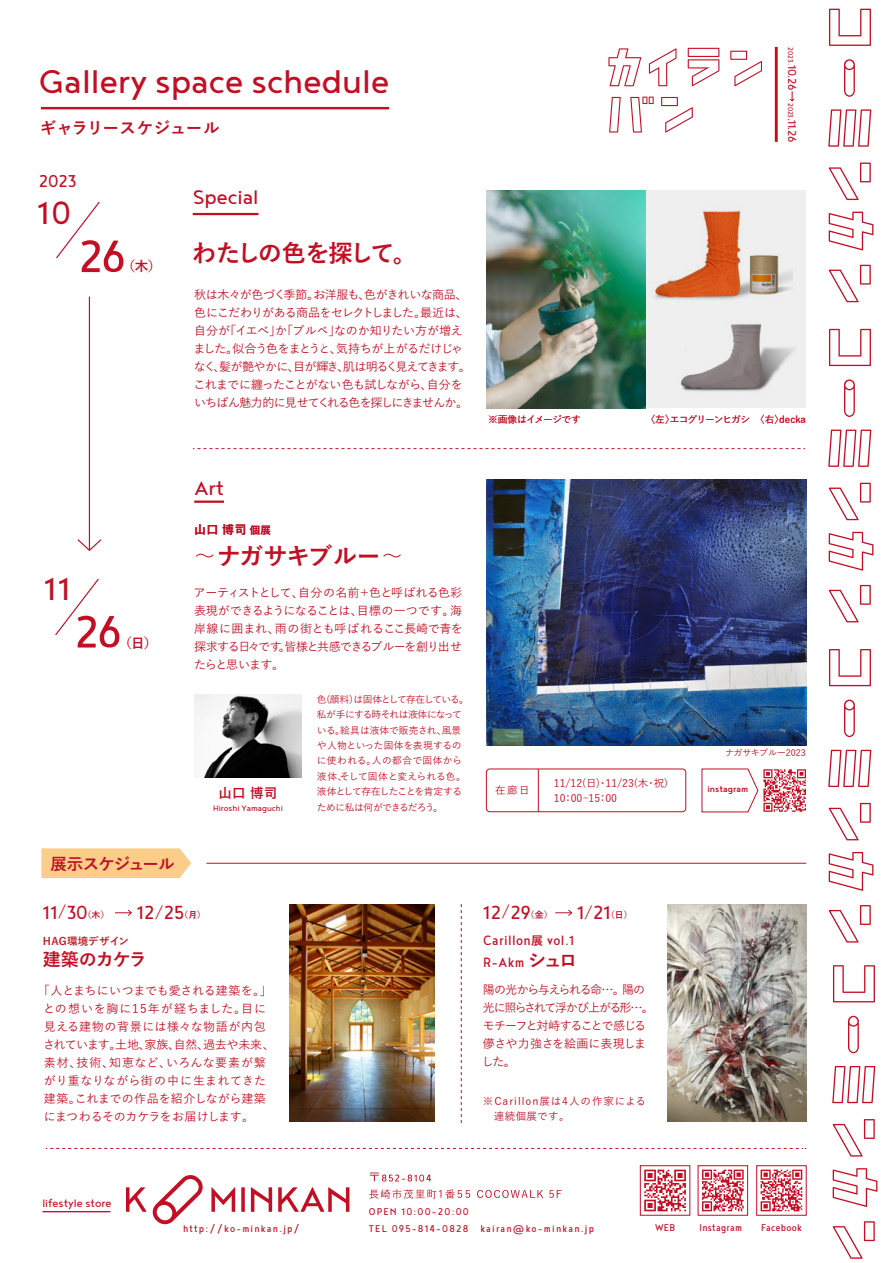
<style>
.page{position:relative;width:893px;height:1263px;background:#fff}
.page>*{position:absolute;margin:0;border:0;box-sizing:border-box;transform-origin:0 0}
.t1{font:55.35px "Noyh Slim";color:#c30e23}
.t2{font:40.2px "Noyh";color:#c30e23}
.t3{font:39.3px "Noyh Slim";color:#c30e23}
.t4{font:700 24.15px "Yu Go";letter-spacing:-.08em;color:#c30e23}
.t5{font:700 24.15px "Yu Go";letter-spacing:-.055em;color:#c30e23}
.t6{font:24px "Noyh";color:#c30e23}
.t7{font:23.1px "Noyh Slim";color:#c30e23}
.t8{font:21px "Noyh Slim";color:#c30e23}
.t9{font:700 18px "Yu Go";letter-spacing:-.055em;color:#c30e23}
.t10{font:16.5px/22.5px "Noyh Slim";letter-spacing:.025em;color:#c30e23}
.t11{font:700 16.5px "Yu Go";letter-spacing:-.015em;color:#c30e23}
.t12{font:700 16.5px "Yu Go";letter-spacing:-.04em;color:#c30e23}
.t13{font:14.1px "Noyh Slim";letter-spacing:-.05em;color:#c30e23}
.t14{font:700 13.5px "Yu Go";color:#c30e23}
.t15{font:13.2px "Noyh";color:#c30e23}
.t16{font:500 12px/18px "Yu Go";letter-spacing:-.045em;color:#c30e23}
.t17{font:500 12px/18px "Yu Go";letter-spacing:.01em;color:#c30e23}
.t18{font:12px "Noyh Slim";letter-spacing:.1em;color:#c30e23}
.t19{font:500 12px/18px "Yu Go";letter-spacing:-.09em;color:#c30e23}
.t20{font:12px "Noyh Slim";letter-spacing:.025em;color:#c30e23}
.t21{font:700 12px "Yu Go";color:#c30e23}
.t22{font:500 10.5px/15px "Yu Go";letter-spacing:.085em;color:#c30e23}
.t23{font:500 10.5px/15px "Yu Go";color:#c30e23}
.t24{font:700 10.5px "Yu Go";letter-spacing:.02em;color:#bd1b21}
.t25{font:500 10.5px "Noyh";color:#c30e23}
.t26{font:500 9.75px/15.5px "Yu Go";letter-spacing:-.04em;color:#c30e23}
.t27{font:500 9.75px "Yu Go";letter-spacing:-.075em;color:#c30e23}
.t28{font:9.75px "Noyh";color:#c30e23}
.t29{font:500 9.75px "Yu Go";letter-spacing:-.06em;color:#c30e23}
.t30{font:500 9px "Yu Go";letter-spacing:-.005em;color:#c30e23}
.t31{font:700 8.85px "Yu Go";color:#c30e23}
.s1{font-size:8.4px}
.s2{font-size:9.6px}
.s3{font-size:10.5px}
.s4{font-family:"UD Shin Go Pr 6 N";font-weight:300;font-size:19.5px}
.s5{font-family:"Yu Go";font-weight:500;font-size:15px}
.s6{font-family:"Yu Go";font-weight:700;font-size:12px}
.s7{font-family:"Yu Go";font-weight:700;font-size:18px}
</style>
<div class="page">
<div style="left:631px;top:190px;width:175px;height:218px;background:#efefef"></div>
<svg style="left:211px;top:1187px;width:24px;height:25px"></svg>
<svg style="left:241px;top:1187px;width:4px;height:25px"></svg>
<svg style="left:251px;top:1187px;width:21px;height:25px"></svg>
<svg style="left:278px;top:1187px;width:71px;height:25px"></svg>
<svg style="left:126px;top:1175px;width:77px;height:50px"></svg>
<hr style="left:43px;top:1211px;width:67px;height:1px;background:#c30e23">
<svg style="left:55px;top:578px;width:44px;height:58px"></svg>
<svg style="left:56px;top:201px;width:44px;height:58px"></svg>
<hr style="left:89px;top:297px;width:1px;height:253px;background:#c30e23">
<svg style="left:77px;top:538px;width:25px;height:13px"></svg>
<svg style="left:193px;top:448px;width:612px;height:1px"></svg>
<hr style="left:41px;top:107px;width:348px;height:2px;background:#c30e23">
<hr style="left:193px;top:213px;width:65px;height:2px;background:#c30e23">
<div style="left:640px;top:1165px;width:50px;height:50px;background:#fff;border:1px solid #c30e23"></div>
<div style="left:698px;top:1165px;width:50px;height:50px;background:#fff;border:1px solid #c30e23"></div>
<svg style="left:756px;top:1165px;width:50px;height:50px"></svg>
<svg style="left:644px;top:1169px;width:42px;height:42px"></svg>
<svg style="left:702px;top:1169px;width:42px;height:42px"></svg>
<svg style="left:761px;top:1169px;width:41px;height:42px"></svg>
<svg style="left:844px;top:59px;width:11px;height:38px"></svg>
<svg style="left:829px;top:9px;width:42px;height:37px"></svg>
<svg style="left:829px;top:212px;width:44px;height:38px"></svg>
<svg style="left:828px;top:109px;width:43px;height:38px"></svg>
<svg style="left:829px;top:163px;width:42px;height:37px"></svg>
<svg style="left:829px;top:265px;width:42px;height:37px"></svg>
<svg style="left:844px;top:379px;width:11px;height:38px"></svg>
<svg style="left:829px;top:329px;width:42px;height:37px"></svg>
<svg style="left:829px;top:532px;width:44px;height:39px"></svg>
<svg style="left:828px;top:430px;width:43px;height:37px"></svg>
<svg style="left:829px;top:483px;width:42px;height:37px"></svg>
<svg style="left:829px;top:585px;width:42px;height:37px"></svg>
<svg style="left:844px;top:700px;width:11px;height:37px"></svg>
<svg style="left:829px;top:649px;width:42px;height:37px"></svg>
<svg style="left:829px;top:852px;width:44px;height:39px"></svg>
<svg style="left:828px;top:750px;width:43px;height:37px"></svg>
<svg style="left:829px;top:803px;width:42px;height:37px"></svg>
<svg style="left:829px;top:905px;width:42px;height:37px"></svg>
<svg style="left:848px;top:1016px;width:11px;height:37px"></svg>
<svg style="left:833px;top:965px;width:42px;height:37px"></svg>
<svg style="left:833px;top:1168px;width:44px;height:39px"></svg>
<svg style="left:832px;top:1066px;width:43px;height:37px"></svg>
<svg style="left:833px;top:1119px;width:42px;height:37px"></svg>
<svg style="left:833px;top:1221px;width:42px;height:38px"></svg>
<svg style="left:46px;top:1148px;width:760px;height:1px"></svg>
<svg style="left:608px;top:48px;width:33px;height:38px"></svg>
<svg style="left:730px;top:51px;width:32px;height:35px"></svg>
<svg style="left:609px;top:97px;width:12px;height:36px"></svg>
<svg style="left:630px;top:97px;width:24px;height:36px"></svg>
<svg style="left:661px;top:97px;width:32px;height:36px"></svg>
<svg style="left:649px;top:48px;width:27px;height:38px"></svg>
<svg style="left:688px;top:48px;width:31px;height:38px"></svg>
<svg style="left:790px;top:91px;width:5px;height:11px"></svg>
<hr style="left:775px;top:47px;width:3px;height:95px;background:#c30e23">
<svg style="left:41px;top:848px;width:150px;height:30px;background:#facf8f"></svg>
<hr style="left:206px;top:863px;width:600px;height:1px;background:#c30e23">
<svg style="left:461px;top:904px;width:1px;height:219px"></svg>
<hr style="left:194px;top:501px;width:30px;height:2px;background:#c30e23">
<svg style="left:115px;top:909px;width:17px;height:7px"></svg>
<img style="left:289px;top:904px;width:145px;height:217px">
<svg style="left:555px;top:909px;width:17px;height:7px"></svg>
<svg style="left:370px;top:1172px;width:61px;height:9px"></svg>
<svg style="left:369px;top:1189px;width:101px;height:10px"></svg>
<svg style="left:477px;top:1190px;width:66px;height:8px"></svg>
<svg style="left:549px;top:1190px;width:12px;height:8px"></svg>
<img style="left:667px;top:904px;width:139px;height:217px">
<div style="left:486px;top:769px;width:200px;height:43px;border:1px solid #c30e23;border-radius:3px"></div>
<hr style="left:538px;top:769px;width:1px;height:43px;background:#c30e23">
<img style="left:194px;top:694px;width:108px;height:84px">
<img style="left:486px;top:190px;width:160px;height:218px">
<svg style="left:701px;top:768px;width:105px;height:45px"></svg>
<img style="left:486px;top:479px;width:320px;height:266px">
<img style="left:641px;top:191px;width:151px;height:116px">
<img style="left:665px;top:302px;width:130px;height:90px">
<h2 class="t2" style="left:39px;top:60px;width:352px">Gallery space schedule</h2>
<h3 class="t11" style="left:40px;top:119px;width:181px">ギャラリースケジュール</h3>
<h3 class="t8" style="left:39px;top:169px;width:40px">2023</h3>
<h3 class="t3" style="left:38px;top:191px;width:35px">10</h3>
<h1 class="t1" style="left:78px;top:226px;width:49px">26</h1>
<p class="t14" style="left:122px;top:258px;width:41px">（木）</p>
<h3 class="t6" style="left:193px;top:184px;width:67px">Special</h3>
<h3 class="t4" style="left:192px;top:239px;width:227px">わたしの色を探して。</h3>
<p class="t16" style="left:193px;top:284px;width:279px">秋は木々が色づく季節。お洋服も、色がきれいな商品、色にこだわりがある商品をセレクトしました。最近は、自分が「イエベ」か「ブルベ」なのか知りたい方が増えました。似合う色をまとうと、気持ちが上がるだけじゃなく、髪が艶やかに、目が輝き、肌は明るく見えてきます。これまでに纏ったことがない色も試しながら、自分をいちばん魅力的に見せてくれる色を探しにきませんか。</p>
<p class="t29" style="left:488px;top:411px;width:94px">※画像はイメージです</p>
<p class="t13" style="left:800px;top:47px;width:45px;rotate:90deg"><span class="s1">2023</span><span class="s2">.</span>10.26</p>
<p class="t13" style="left:800px;top:103px;width:41px;rotate:90deg"><span class="s1">2023</span>.11.26</p>
<p class="t27" style="left:645px;top:411px;width:162px">〈左〉エコグリーンヒガシ　〈右〉decka</p>
<h3 class="t6" style="left:194px;top:475px;width:31px">Art</h3>
<p class="t21" style="left:194px;top:523px;width:79px">山口 博司<span class="s3">個展</span></p>
<h3 class="t3" style="left:44px;top:567px;width:27px">11</h3>
<h1 class="t1" style="left:74px;top:601px;width:49px">26</h1>
<p class="t14" style="left:119px;top:635px;width:40px">（日）</p>
<h3 class="t12" style="left:50px;top:854px;width:126px">展示スケジュール</h3>
<h3 class="t5" style="left:195px;top:542px;width:208px"><span class="s4">～</span>ナガサキブルー<span class="s4">～</span></h3>
<p class="t16" style="left:193px;top:582px;width:271px;text-align:justify">アーティストとして、自分の名前＋色と呼ばれる色彩表現ができるようになることは、目標の一つです。海岸線に囲まれ、雨の街とも呼ばれるここ長崎で青を探求する日々です。皆様と共感できるブルーを創り出せたらと思います。</p>
<p class="t26" style="left:317px;top:690px;width:153px">色(顔料）は固体として存在している。私が手にする時それは液体になっている。絵具は液体で販売され、風景や人物といった固体を表現するのに使われる。人の都合で固体から液体、そして固体と変えられる色。液体として存在したことを肯定するために私は何ができるだろう。</p>
<p class="t14" style="left:218px;top:786px;width:60px">山口 博司</p>
<p class="t28" style="left:213px;top:803px;width:71px">Hiroshi Yamaguchi</p>
<h3 class="t7" style="left:43px;top:899px;width:46px">11<span class="s5">/</span>30</h3>
<p class="t31" style="left:83px;top:910px;width:28px">（木）</p>
<h3 class="t7" style="left:137px;top:899px;width:49px">12<span class="s5">/</span>25</h3>
<p class="t31" style="left:180px;top:910px;width:28px">（月）</p>
<p class="t24" style="left:43px;top:935px;width:87px">HAG環境デザイン</p>
<h3 class="t9" style="left:43px;top:949px;width:105px">建築のカケラ</h3>
<p class="t17" style="left:43px;top:980px;width:233px;text-indent:-5px">「人とまちにいつまでも愛される建築を。」との想いを胸に15年が経ちました。目に見える建物の背景には様々な物語が内包されています。土地、家族、自然、過去や未来、素材、技術、知恵など、いろんな要素が繋がり重なりながら街の中に生まれてきた建築。これまでの作品を紹介しながら建築にまつわるそのカケラをお届けします。</p>
<p class="t22" style="left:495px;top:781px;width:36px">在廊日</p>
<p class="t23" style="left:554px;top:775px;width:116px">11/12(日)･11/23(木・祝)<br>10：00-15：00</p>
<h3 class="t7" style="left:483px;top:899px;width:49px">12<span class="s5">/</span>29</h3>
<p class="t31" style="left:526px;top:910px;width:28px">（金）</p>
<h3 class="t7" style="left:577px;top:899px;width:35px">1<span class="s5">/</span>21</h3>
<p class="t31" style="left:606px;top:910px;width:28px">（日）</p>
<h3 class="t10" style="left:483px;top:928px;width:95px">Carillon<span class="s6">展</span> vol.1<br>R-Akm <span class="s7">シュロ</span></h3>
<p class="t19" style="left:482px;top:979px;width:173px">陽の光から与えられる命…。陽の光に照らされて浮かび上がる形…。モチーフと対峙することで感じる儚さや力強さを絵画に表現しました。</p>
<p class="t22" style="left:483px;top:1092px;width:164px">※Carillon展は4人の作家による　連続個展です。</p>
<p class="t30" style="left:725px;top:744px;width:82px">ナガサキブルー2023</p>
<p class="t25" style="left:707px;top:783px;width:42px">instagram</p>
<p class="t15" style="left:42px;top:1196px;width:71px">lifestyle store</p>
<p class="t18" style="left:369px;top:1205px;width:102px">OPEN 10:00-20:00</p>
<p class="t18" style="left:183px;top:1222px;width:118px">http://ko-minkan.jp/</p>
<p class="t18" style="left:369px;top:1222px;width:101px">TEL 095-814-0828</p>
<p class="t18" style="left:480px;top:1222px;width:115px">kairan@ko-minkan.jp</p>
<p class="t18" style="left:655px;top:1221px;width:22px">WEB</p>
<p class="t20" style="left:699px;top:1221px;width:44px">Instagram</p>
<p class="t20" style="left:761px;top:1221px;width:42px">Facebook</p>
</div>
